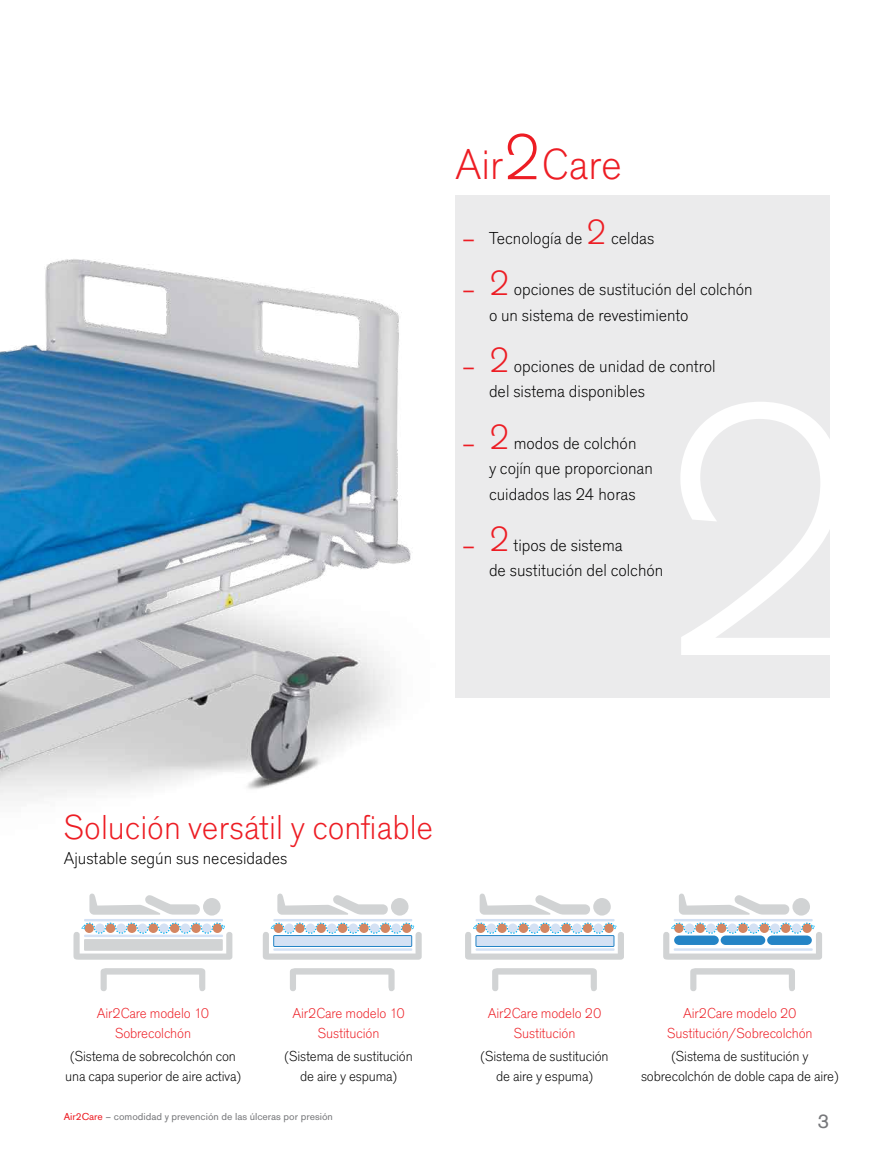
<style>
.page{position:relative;width:893px;height:1149px;background:#fff}
.page>*{position:absolute;margin:0;border:0;box-sizing:border-box;transform-origin:0 0}
.t1{font:300 45px "Accius TOT";color:#ed1d24}
.t2{font:300 36px "Accius TOT";color:#ed1d24}
.t3{font:21px "Accius TOT";color:#77787b}
.t4{font:300 18px/25.5px "Accius TOT";color:#000}
.t5{font:300 15px/19.5px "Accius TOT";letter-spacing:-.01em;color:#000;text-align:center}
.t6{font:300 15px/19.5px "Accius TOT";letter-spacing:-.01em;color:#ed1d24;text-align:center}
.t7{font:500 15px "Accius TOT";color:#ed1d24}
.t8{font:10.5px "Accius TOT";color:#77787b}
.s1{font-size:69px}
.s2{font-weight:500;font-size:15px;color:#ed1d24}
.s3{font-size:37.5px;color:#ed1d24}
.s4{color:#ed1d24}
</style>
<div class="page">
<img style="left:0;top:259px;width:651px;height:732px">
<img style="left:0;top:259px;width:12px;height:31px">
<svg style="left:679px;top:893px;width:131px;height:22px"></svg>
<hr style="left:674px;top:918px;width:139px;height:3px;background:#d4e1f4">
<svg style="left:690px;top:968px;width:105px;height:22px"></svg>
<svg style="left:663px;top:921px;width:159px;height:38px"></svg>
<svg style="left:480px;top:893px;width:131px;height:22px"></svg>
<hr style="left:476px;top:918px;width:139px;height:3px;background:#d4e1f4">
<svg style="left:492px;top:967px;width:105px;height:23px"></svg>
<svg style="left:465px;top:921px;width:159px;height:38px"></svg>
<svg style="left:277px;top:893px;width:131px;height:22px"></svg>
<hr style="left:273px;top:918px;width:139px;height:3px;background:#d4e1f4">
<svg style="left:290px;top:967px;width:105px;height:23px"></svg>
<svg style="left:263px;top:921px;width:159px;height:38px"></svg>
<svg style="left:89px;top:893px;width:132px;height:22px"></svg>
<hr style="left:84px;top:918px;width:139px;height:3px;background:#d4e1f4">
<svg style="left:101px;top:967px;width:104px;height:23px"></svg>
<svg style="left:73px;top:921px;width:159px;height:38px"></svg>
<div style="left:455px;top:195px;width:374px;height:502px;background:#ebebec"></div>
<svg style="left:680px;top:401px;width:150px;height:253px"></svg>
<h1 class="t1" style="left:455px;top:139px;width:169px">Air<span class="s1">2</span>Care</h1>
<p class="t4" style="left:463px;top:226px;width:192px"><span class="s2">—</span> Tecnología de <span class="s3">2</span> celdas</p>
<p class="t7" style="left:463px;top:282px;width:12px">—</p>
<p class="t7" style="left:463px;top:358px;width:12px">—</p>
<p class="t7" style="left:463px;top:435px;width:12px">—</p>
<p class="t7" style="left:463px;top:537px;width:12px">—</p>
<p class="t4" style="left:489px;top:277px;width:265px"><span class="s3">2</span> opciones de sustitución del colchón o un sistema de revestimiento</p>
<p class="t4" style="left:489px;top:353px;width:228px"><span class="s3">2</span> opciones de unidad de control del sistema disponibles</p>
<p class="t4" style="left:489px;top:430px;width:165px"><span class="s3">2</span> modos de colchón<br>y cojín que proporcionan cuidados las 24 horas</p>
<p class="t4" style="left:489px;top:532px;width:176px"><span class="s3">2</span> tipos de sistema<br>de sustitución del colchón</p>
<h2 class="t2" style="left:64px;top:806px;width:371px">Solución versátil y confiable</h2>
<p class="t4" style="left:64px;top:845px;width:225px">Ajustable según sus necesidades</p>
<p class="t6" style="left:97px;top:1003px;width:114px">Air2Care modelo 10<br>Sobrecolchón</p>
<p class="t5" style="left:65px;top:1046px;width:177px">(Sistema de sobrecolchón con una capa superior de aire activa)</p>
<p class="t6" style="left:292px;top:1003px;width:114px">Air2Care modelo 10<br>Sustitución</p>
<p class="t5" style="left:285px;top:1046px;width:130px">(Sistema de sustitución de aire y espuma)</p>
<p class="t8" style="left:64px;top:1110px;width:271px"><span class="s4">Air2Care</span> – comodidad y prevención de las úlceras por presión</p>
<p class="t6" style="left:488px;top:1003px;width:115px">Air2Care modelo 20<br>Sustitución</p>
<p class="t5" style="left:481px;top:1046px;width:130px">(Sistema de sustitución de aire y espuma)</p>
<p class="t6" style="left:667px;top:1003px;width:147px">Air2Care modelo 20<br>Sustitución/Sobrecolchón</p>
<p class="t5" style="left:641px;top:1046px;width:199px">(Sistema de sustitución y sobrecolchón de doble capa de aire)</p>
<p class="t3" style="left:817px;top:1108px;width:13px">3</p>
</div>
